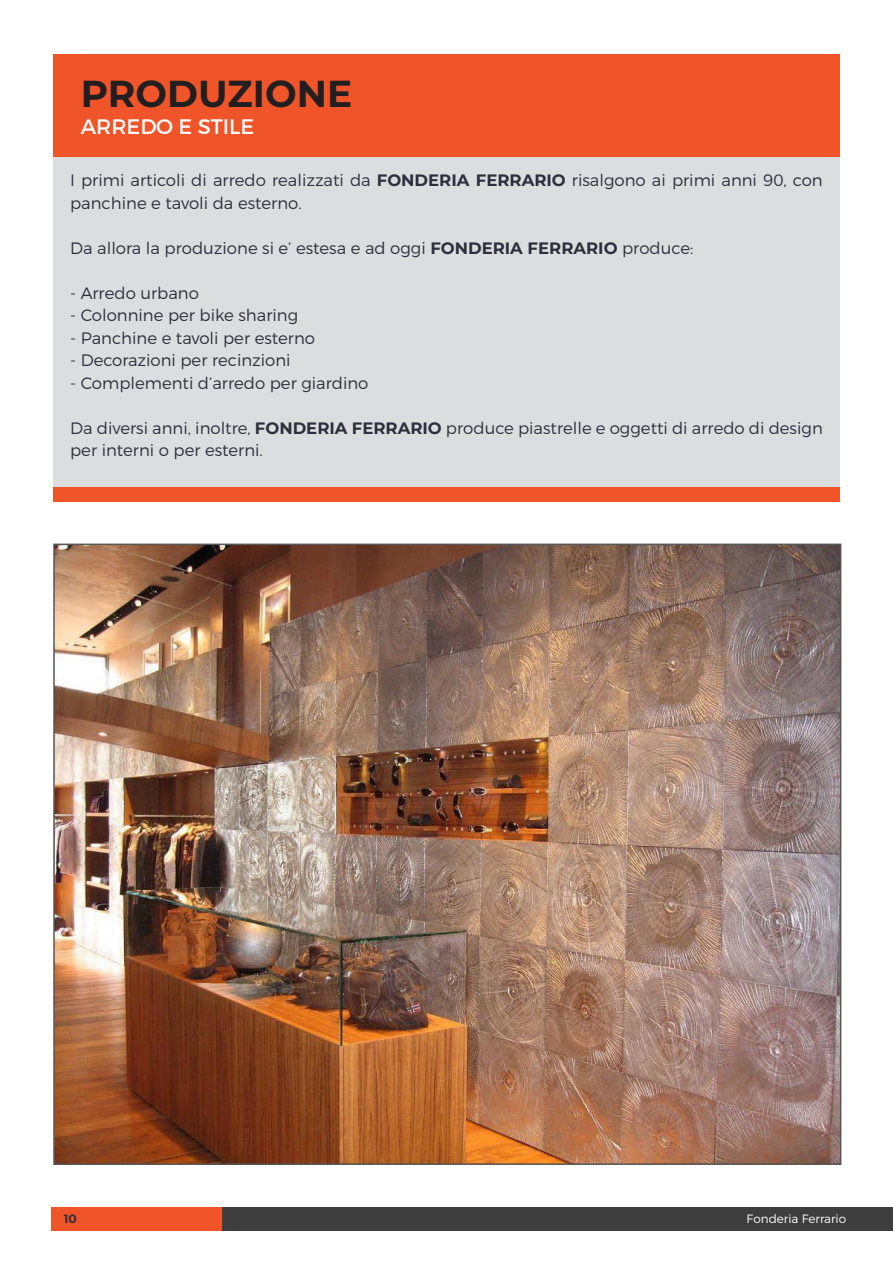
<style>
.page{position:relative;width:893px;height:1263px;background:#fff}
.page>*{position:absolute;margin:0;border:0;box-sizing:border-box;transform-origin:0 0}
.t1{font:700 37.5px "Montserrat";color:#231f20}
.t2{font:21px "Montserrat";color:#fff}
.Body_Text{font:300 16.5px/22.5px "Montserrat";color:#2c2f3c}
.t3{font:300 12px "Montserrat";color:#fff}
.t4{font:600 12px "Montserrat";color:#2c2f3c}
.s1{font-weight:700}
</style>
<div class="page">
<div style="left:221px;top:1208px;width:672px;height:23px;background:#3e3e3f"></div>
<div style="left:51px;top:1208px;width:170px;height:23px;background:#f05429"></div>
<img style="left:56px;top:547px;width:782px;height:615px">
<div style="left:53px;top:149px;width:787px;height:340px;background:#dcdddf"></div>
<div style="left:53px;top:54px;width:787px;height:102px;background:#f05429"></div>
<div style="left:53px;top:487px;width:787px;height:15px;background:#f05429"></div>
<p class="t1" style="left:81px;top:67px;width:268px">PRODUZIONE</p>
<p class="t2" style="left:81px;top:114px;width:172px">ARREDO E STI LE</p>
<p class="Body_Text" style="left:70px;top:169px;width:754px">I primi articoli di arredo realizzati da <span class="s1">FONDERIA FERRARIO</span> risalgono ai primi anni 90, con panchine e tavoli da esterno.</p>
<p class="Body_Text" style="left:70px;top:236px;width:625px">Da allora la produzione si e’ estesa e ad oggi <span class="s1">FONDERIA FERRARIO</span> produce:</p>
<p class="Body_Text" style="left:70px;top:281px;width:130px">- Arredo urbano</p>
<p class="Body_Text" style="left:70px;top:304px;width:230px">- Colonnine per bike sharing</p>
<p class="Body_Text" style="left:70px;top:326px;width:246px">- Panchine e tavoli per esterno</p>
<p class="Body_Text" style="left:70px;top:349px;width:222px">- Decorazioni per recinzioni</p>
<p class="Body_Text" style="left:70px;top:371px;width:300px">- Complementi d’arredo per giardino</p>
<p class="Body_Text" style="left:70px;top:416px;width:754px">Da diversi anni, inoltre, <span class="s1">FONDERIA FERRARIO</span> produce piastrelle e oggetti di arredo di design per interni o per esterni.</p>
<p class="t4" style="left:64px;top:1212px;width:15px">10</p>
<p class="t3" style="left:747px;top:1212px;width:101px">Fonderia Ferrario</p>
</div>
